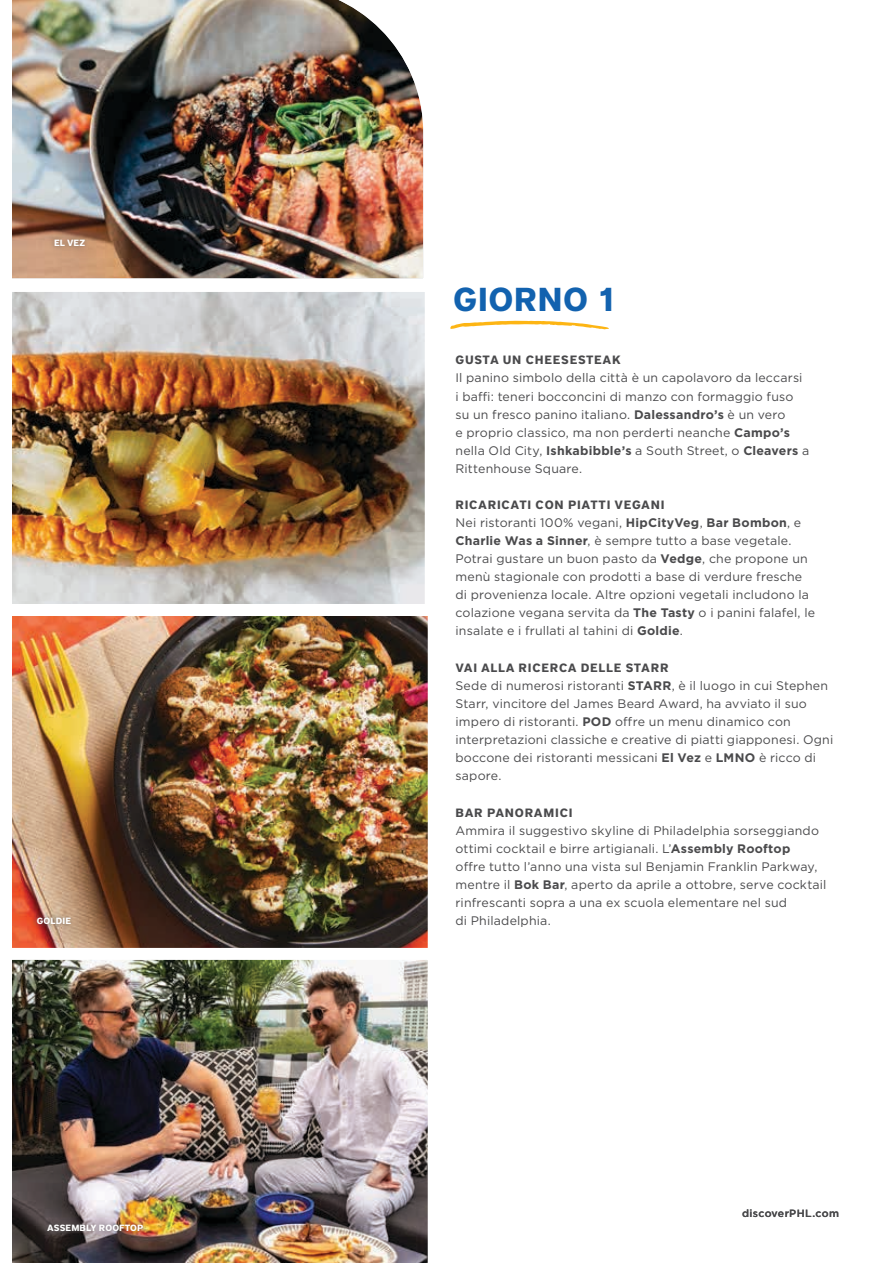
<style>
.page{position:relative;width:893px;height:1263px;background:#fff}
.page>*{position:absolute;margin:0;border:0;box-sizing:border-box;transform-origin:0 0}
.t1{font:700 33px "District Pro";letter-spacing:.01em;color:#1262af}
.t2{font:12.3px/18px "Gotham";letter-spacing:.015em;color:#4a4a4c}
.t3{font:700 12px "District Pro";letter-spacing:.06em;color:#4a4a4c}
.t4{font:500 10.5px "Gotham";letter-spacing:.03em;color:#4a4a4c}
.t5{font:700 9px "District Pro";letter-spacing:.01em;color:#fff}
.s1{font-weight:700}
</style>
<div class="page">
<img style="left:12px;top:296px;width:413px;height:302px">
<img style="left:12px;top:0;width:413px;height:296px">
<img style="left:12px;top:598px;width:416px;height:344px">
<img style="left:12px;top:942px;width:416px;height:321px">
<div style="left:45px;top:1220px;width:123px;height:36px;background:#231f20;opacity:.29"></div>
<div style="left:42px;top:1219px;width:107px;height:18px;background:#4a4a4c;opacity:.75"></div>
<div style="left:34px;top:913px;width:61px;height:36px;background:#231f20;opacity:.29"></div>
<div style="left:31px;top:912px;width:45px;height:18px;background:#4a4a4c;opacity:.75"></div>
<div style="left:51px;top:235px;width:58px;height:37px;background:#231f20;opacity:.29"></div>
<div style="left:49px;top:234px;width:41px;height:18px;background:#4a4a4c;opacity:.75"></div>
<svg style="left:450px;top:320px;width:159px;height:10px"></svg>
<p class="t5" style="left:54px;top:236px;width:33px">EL VEZ</p>
<p class="t5" style="left:37px;top:914px;width:36px">GOLDIE</p>
<p class="t5" style="left:47px;top:1221px;width:98px">ASSEMBLY ROOFTOP</p>
<h1 class="t1" style="left:453px;top:276px;width:166px">GIORNO 1</h1>
<p class="t3" style="left:455px;top:351px;width:167px">GUSTA UN CHEESESTEAK</p>
<p class="t2" style="left:455px;top:369px;width:355px">Il panino simbolo della città è un capolavoro da leccarsi<br>i baffi: teneri bocconcini di manzo con formaggio fuso su un fresco panino italiano. <span class="s1">Dalessandro’s</span> è un vero<br>e proprio classico, ma non perderti neanche <span class="s1">Campo’s </span>nella Old City, <span class="s1">Ishkabibble’s</span> a South Street, o <span class="s1">Cleavers</span> a Rittenhouse Square.</p>
<p class="t3" style="left:455px;top:496px;width:210px">RICARICATI CON PIATTI VEGANI</p>
<p class="t2" style="left:455px;top:514px;width:361px">Nei ristoranti 100% vegani, <span class="s1">HipCityVeg</span>, <span class="s1">Bar Bombon</span>, e <span class="s1">Charlie Was a Sinner</span>, è sempre tutto a base vegetale.<br>Potrai gustare un buon pasto da <span class="s1">Vedge</span>, che propone un menù stagionale con prodotti a base di verdure fresche di provenienza locale. Altre opzioni vegetali includono la colazione vegana servita da <span class="s1">The Tasty</span> o i panini falafel, le insalate e i frullati al tahini di <span class="s1">Goldie</span>.</p>
<p class="t3" style="left:455px;top:659px;width:215px">VAI ALLA RICERCA DELLE STARR</p>
<p class="t2" style="left:455px;top:676px;width:379px">Sede di numerosi ristoranti <span class="s1">STARR</span>, è il luogo in cui Stephen Starr, vincitore del James Beard Award, ha avviato il suo impero di ristoranti. <span class="s1">POD</span> offre un menu dinamico con interpretazioni classiche e creative di piatti giapponesi. Ogni boccone dei ristoranti messicani <span class="s1">El Vez</span> e <span class="s1">LMNO</span> è ricco di sapore.</p>
<p class="t3" style="left:455px;top:804px;width:119px">BAR PANORAMICI</p>
<p class="t2" style="left:455px;top:821px;width:373px">Ammira il suggestivo skyline di Philadelphia sorseggiando ottimi cocktail e birre artigianali. L’<span class="s1">Assembly Rooftop<br></span>offre tutto l’anno una vista sul Benjamin Franklin Parkway, mentre il <span class="s1">Bok Bar</span>, aperto da aprile a ottobre, serve cocktail rinfrescanti sopra a una ex scuola elementare nel sud<br>di Philadelphia.</p>
<p class="t4" style="left:742px;top:1207px;width:98px">discoverPHL.com</p>
</div>
